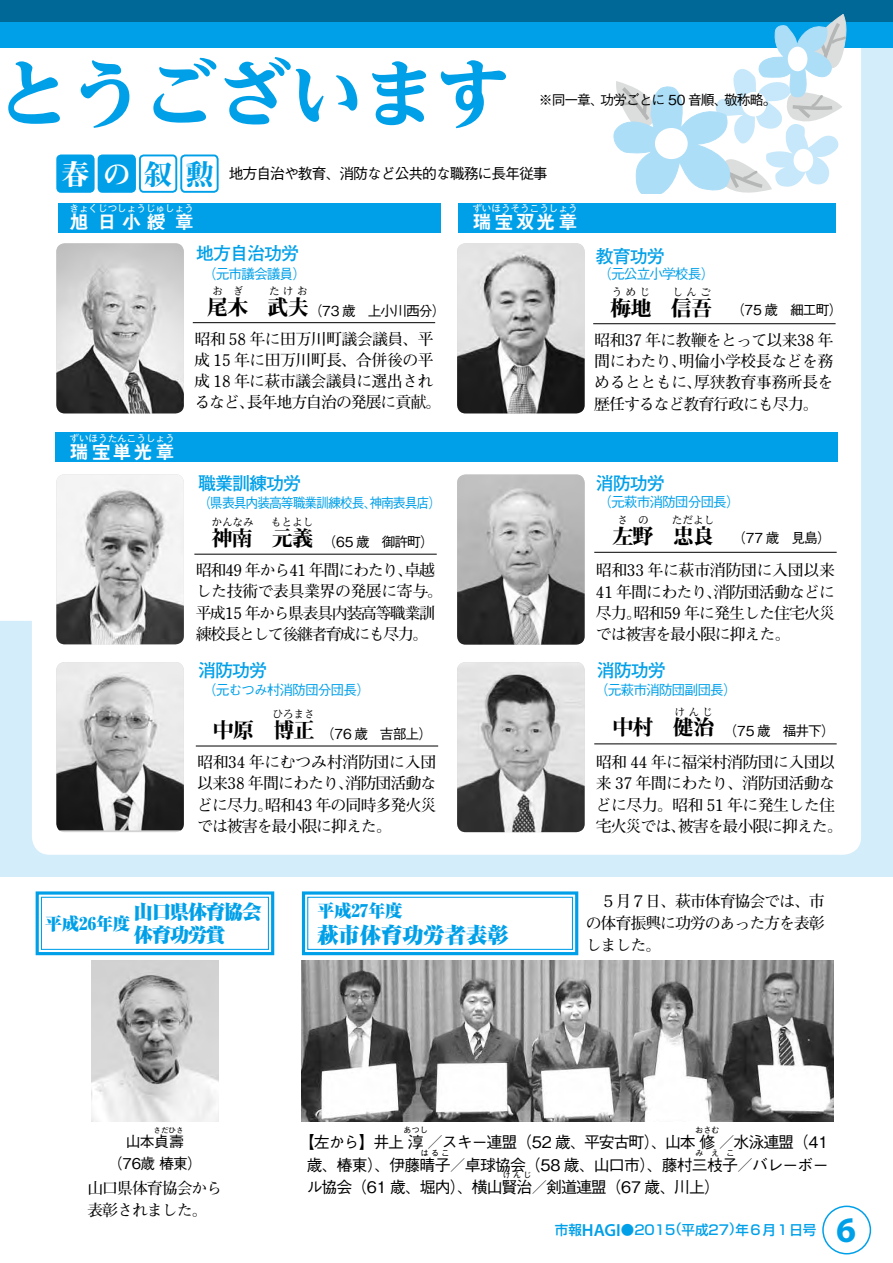
<style>
.page{position:relative;width:893px;height:1263px;background:#fff}
.page>*{position:absolute;margin:0;border:0;box-sizing:border-box;transform-origin:0 0}
.t1{font:800 74.4px "UD Reimin Pro";letter-spacing:-.015em;color:#00a0e9}
.t2{font:700 36px "Myriad Pro";color:#00a0e9}
.t3{font:28.65px "Midashi Min Pro MA31";color:#fff}
.t4{font:21.3px "Midashi Min Pro MA31";letter-spacing:-.05em;color:#000}
.t5{font:900 21.3px "Ryumin Pro";color:#00a0e9}
.t6{font:19.2px "Midashi Go Pro MB31";letter-spacing:.16em;color:#fff}
.t7{font:900 19.2px "Ryumin Pro";letter-spacing:-.055em;color:#00a0e9}
.t8{font:700 18px "Futo Go B101 Pro";letter-spacing:-.06em;color:#00a0e9}
.t9{font:600 17.55px "Myriad Pro";color:#00a0e9}
.t10{font:900 16.95px "Ryumin Pro";color:#00a0e9}
.t11{font:700 15.9px/21.3px "Futo Min A101 Pro";letter-spacing:-.055em;color:#000}
.t12{font:500 15.9px "Gothic BBB Pro";letter-spacing:-.06em;color:#000}
.t13{font:700 15.9px/21.3px "Futo Min A101 Pro";letter-spacing:-.02em;color:#000}
.t14{font:700 15.9px/21.3px "Futo Min A101 Pro";letter-spacing:-.09em;color:#000}
.t15{font:700 15.9px/21.3px "Futo Min A101 Pro";letter-spacing:-.035em;color:#000}
.t16{font:700 15.9px "Futo Min A101 Pro";letter-spacing:-.075em;color:#000}
.t17{font:500 14.85px "Gothic BBB Pro";letter-spacing:-.07em;color:#000}
.t18{font:500 13.8px "Gothic BBB Pro";letter-spacing:-.075em;color:#000}
.t19{font:500 13.8px "Gothic BBB Pro";letter-spacing:-.075em;color:#00a0e9}
.t20{font:500 13.8px "Gothic BBB Pro";letter-spacing:-.075em;color:#00a0e9;scale:.93 1}
.t21{font:500 13.5px "Shin Go Pro";color:#00a0e9}
.t22{font:10.65px "Midashi Min Pro MA31";color:#000}
.t23{font:9.6px "Midashi Go Pro MB31";color:#fff}
.t24{font:500 7.95px "Gothic BBB Pro";letter-spacing:.29em;color:#000}
.t25{font:500 7.5px "Gothic BBB Pro";color:#000}
.s1{color:#00a0e9}
.s2{font-family:"Shin Go Pro";font-weight:500;font-size:13.5px}
</style>
<div class="page">
<div style="left:0;top:0;width:893px;height:876px;background:#d3edfb"></div>
<div style="left:32px;top:21px;width:829px;height:834px;background:#fff;border-radius:18px"></div>
<svg style="left:0;top:48px;width:178px;height:573px"></svg>
<div style="left:0;top:0;width:893px;height:34px;background:#006896"></div>
<div style="left:0;top:23px;width:893px;height:25px;background:#00a0e9"></div>
<svg style="left:614px;top:14px;width:232px;height:180px"></svg>
<div style="left:788px;top:47px;width:19px;height:24px;background:#fff;border-radius:50%"></div>
<div style="left:655px;top:128px;width:33px;height:31px;background:#fff;border-radius:50%"></div>
<div style="left:794px;top:149px;width:19px;height:23px;background:#fff;border-radius:50%"></div>
<div style="left:742px;top:92px;width:24px;height:24px;background:#fff;border-radius:50%"></div>
<div style="left:822px;top:1205px;width:49px;height:49px;border:2px solid #00a0e9;border-radius:50%"></div>
<div style="left:57px;top:155px;width:37px;height:37px;background:#00a0e9;border-radius:4px"></div>
<div style="left:56px;top:154px;width:39px;height:39px;border:2px solid #00a0e9;border-radius:4px"></div>
<div style="left:99px;top:155px;width:36px;height:37px;background:#00a0e9;border-radius:4px"></div>
<div style="left:98px;top:154px;width:38px;height:39px;border:2px solid #00a0e9;border-radius:4px"></div>
<div style="left:140px;top:155px;width:36px;height:37px;background:#fff;border-radius:4px"></div>
<div style="left:139px;top:154px;width:38px;height:39px;border:2px solid #00a0e9;border-radius:4px"></div>
<div style="left:180px;top:154px;width:39px;height:39px;border:2px solid #00a0e9;border-radius:4px"></div>
<img style="left:457px;top:474px;width:128px;height:171px">
<hr style="left:594px;top:552px;width:243px;height:1px;background:#000">
<div style="left:55px;top:432px;width:783px;height:30px;background:#00a0e9"></div>
<div style="left:58px;top:203px;width:383px;height:30px;background:#00a0e9"></div>
<hr style="left:193px;top:322px;width:242px;height:1px;background:#000">
<img style="left:56px;top:243px;width:128px;height:170px">
<div style="left:458px;top:203px;width:377px;height:30px;background:#00a0e9"></div>
<hr style="left:593px;top:323px;width:243px;height:1px;background:#000">
<img style="left:457px;top:243px;width:128px;height:170px">
<hr style="left:194px;top:554px;width:243px;height:1px;background:#000">
<img style="left:56px;top:474px;width:128px;height:170px">
<img style="left:457px;top:662px;width:128px;height:170px">
<hr style="left:594px;top:744px;width:243px;height:1px;background:#000">
<hr style="left:196px;top:746px;width:242px;height:1px;background:#000">
<img style="left:56px;top:662px;width:128px;height:168px">
<img style="left:302px;top:960px;width:531px;height:161px">
<svg style="left:301px;top:891px;width:278px;height:65px"></svg>
<div style="left:307px;top:897px;width:266px;height:53px;border:1px solid #00a0e9"></div>
<img style="left:91px;top:960px;width:128px;height:161px">
<svg style="left:35px;top:891px;width:240px;height:65px"></svg>
<div style="left:41px;top:897px;width:228px;height:53px;border:1px solid #00a0e9"></div>
<h1 class="t1" style="left:-4px;top:33px;width:516px">とうございます</h1>
<p class="t18" style="left:601px;top:88px;width:129px">功労ごとに 50 音順、</p>
<p class="t18" style="left:724px;top:88px;width:54px">敬称略。</p>
<p class="t18" style="left:539px;top:88px;width:67px">※同一章、</p>
<h3 class="t3" style="left:61px;top:152px;width:154px">春の<span class="s1">叙勲</span></h3>
<p class="t17" style="left:229px;top:162px;width:320px">地方自治や教育、消防など公共的な職務に長年従事</p>
<p class="t23" style="left:69px;top:201px;width:126px">きょくじつしょうじゅしょう</p>
<p class="t6" style="left:175px;top:207px;width:21px">章</p>
<p class="t6" style="left:97px;top:207px;width:70px">日小綬</p>
<p class="t6" style="left:69px;top:207px;width:21px">旭</p>
<p class="t23" style="left:472px;top:201px;width:107px">ずいほうそうこうしょう</p>
<p class="t6" style="left:472px;top:207px;width:107px">瑞宝双光章</p>
<p class="t8" style="left:196px;top:239px;width:105px">地方自治功労</p>
<p class="t19" style="left:203px;top:263px;width:105px">（元市議会議員(</p>
<p class="t22" style="left:212px;top:282px;width:33px">お ぎ</p>
<p class="t22" style="left:269px;top:282px;width:40px">たけお</p>
<h3 class="t4" style="left:207px;top:290px;width:104px">尾木　武夫</h3>
<p class="t18" style="left:309px;top:299px;width:138px">（73 歳　上小川西分(</p>
<p class="t23" style="left:69px;top:431px;width:107px">ずいほうたんこうしょう</p>
<p class="t6" style="left:69px;top:437px;width:107px">瑞宝単光章</p>
<p class="t11" style="left:194px;top:326px;width:249px">昭和 58 年に田万川町議会議員、平成 15 年に田万川町長、合併後の平成 18 年に萩市議会議員に選出されるなど長年地方自治の発展に貢献。</p>
<p class="t11" style="left:239px;top:390px;width:17px">、</p>
<p class="t8" style="left:198px;top:469px;width:105px">職業訓練功労</p>
<p class="t20" style="left:198px;top:491px;width:263px">（県表具内装高等職業訓練校長神南表具店(</p>
<p class="t20" style="left:364px;top:491px;width:15px">、</p>
<p class="t18" style="left:323px;top:531px;width:113px">（65 歳　御許町(</p>
<p class="t22" style="left:211px;top:514px;width:44px">かんなみ</p>
<p class="t22" style="left:271px;top:514px;width:44px">もとよし</p>
<h3 class="t4" style="left:211px;top:522px;width:104px">神南　元義</h3>
<p class="t16" style="left:196px;top:558px;width:241px">昭和49 年から41 年間にわたり卓越</p>
<p class="t14" style="left:196px;top:558px;width:249px;text-indent:202px">、<br>した技術で表具業界の発展に寄与。平成15 年から県表具内装高等職業訓練校長として後継者育成にも尽力。</p>
<p class="t8" style="left:198px;top:656px;width:71px">消防功労</p>
<p class="t19" style="left:203px;top:679px;width:169px">（元むつみ村消防団分団長(</p>
<p class="t18" style="left:321px;top:723px;width:113px">（76 歳　吉部上(</p>
<p class="t22" style="left:272px;top:706px;width:44px">ひろまさ</p>
<h3 class="t4" style="left:213px;top:714px;width:104px">中原　博正</h3>
<p class="t13" style="left:197px;top:749px;width:241px">昭和34 年にむつみ村消防団に入団以来38 年間にわたり消防団活動な</p>
<p class="t11" style="left:197px;top:771px;width:241px;text-indent:141px">、<br>どに尽力昭和43 年の同時多発火災</p>
<p class="t11" style="left:197px;top:792px;width:196px;text-indent:60px">。<br>では被害を最小限に抑えた。</p>
<p class="t8" style="left:596px;top:241px;width:71px">教育功労</p>
<p class="t19" style="left:598px;top:263px;width:118px">（元公立小学校長(</p>
<p class="t22" style="left:612px;top:283px;width:40px">うめじ</p>
<p class="t22" style="left:672px;top:283px;width:40px">しんご</p>
<h3 class="t4" style="left:610px;top:291px;width:104px">梅地　信吾</h3>
<p class="t18" style="left:731px;top:299px;width:113px">（75 歳　細工町(</p>
<p class="t15" style="left:594px;top:327px;width:241px">昭和37 年に教鞭をとって以来38 年間にわたり明倫小学校長などを務</p>
<p class="t15" style="left:594px;top:348px;width:241px;text-indent:77px">、<br>めるとともに厚狭教育事務所長を</p>
<p class="t11" style="left:594px;top:370px;width:226px;text-indent:92px">、<br>歴任するなど教育行政にも尽力。</p>
<p class="t8" style="left:596px;top:469px;width:71px">消防功労</p>
<p class="t19" style="left:598px;top:491px;width:143px">（元萩市消防団分団長(</p>
<p class="t22" style="left:617px;top:512px;width:33px">さ の</p>
<p class="t22" style="left:672px;top:512px;width:44px">ただよし</p>
<h3 class="t4" style="left:612px;top:519px;width:104px">左野　忠良</h3>
<p class="t18" style="left:732px;top:527px;width:100px">（77 歳　見島(</p>
<p class="t13" style="left:596px;top:558px;width:241px">昭和33 年に萩市消防団に入団以来<br>41 年間にわたり消防団活動などに</p>
<p class="t11" style="left:596px;top:579px;width:241px;text-align:center">、<br>尽力昭和59 年に発生した住宅火災</p>
<p class="t11" style="left:596px;top:600px;width:196px;text-indent:30px">。<br>では被害を最小限に抑えた。</p>
<p class="t8" style="left:597px;top:656px;width:71px">消防功労</p>
<p class="t19" style="left:595px;top:679px;width:144px">（元萩市消防団副団長(</p>
<p class="t22" style="left:674px;top:703px;width:40px">けんじ</p>
<h3 class="t4" style="left:612px;top:711px;width:104px">中村　健治</h3>
<p class="t18" style="left:724px;top:720px;width:113px">（75 歳　福井下(</p>
<p class="t11" style="left:596px;top:749px;width:249px">昭和 44 年に福栄村消防団に入団以来 37 年間にわたり、消防団活動などに尽力。昭和 51 年に発生した住宅火災では被害を最小限に抑えた。</p>
<p class="t11" style="left:670px;top:813px;width:17px">、</p>
<p class="t7" style="left:134px;top:896px;width:129px">山口県体育協会</p>
<p class="t10" style="left:45px;top:910px;width:87px">平成26年度</p>
<p class="t7" style="left:134px;top:920px;width:93px">体育功労賞</p>
<p class="t10" style="left:317px;top:897px;width:87px">平成27年度</p>
<h3 class="t5" style="left:317px;top:918px;width:193px">萩市体育功労者表彰</h3>
<p class="t11" style="left:586px;top:887px;width:241px;line-height:22.4px;text-align:justify">　５月７日、萩市体育協会では、市の体育振興に功労のあった方を表彰しました。</p>
<p class="t25" style="left:154px;top:1124px;width:31px">さだひさ</p>
<p class="t17" style="left:108px;top:1151px;width:96px">（76歳椿東(</p>
<p class="t17" style="left:126px;top:1130px;width:59px">山本貞壽</p>
<p class="t11" style="left:87px;top:1175px;width:136px;line-height:22.4px">山口県体育協会から表彰されました。</p>
<p class="t24" style="left:403px;top:1124px;width:26px">あつし</p>
<p class="t24" style="left:695px;top:1124px;width:26px">おさむ</p>
<p class="t12" style="left:307px;top:1152px;width:523px">歳、椿東）、伊藤晴子／卓球協会（58 歳、山口市）、藤村三枝子／バレーボー</p>
<p class="t12" style="left:299px;top:1129px;width:531px">【左から】井上淳／スキー連盟（52 歳、平安古町）、山本修／水泳連盟)41</p>
<p class="t24" style="left:421px;top:1146px;width:30px">はるこ</p>
<p class="t24" style="left:696px;top:1146px;width:40px">みえこ</p>
<p class="t12" style="left:307px;top:1174px;width:415px">ル協会（61 歳、堀内）、横山賢治／剣道連盟（67 歳、川上(</p>
<p class="t24" style="left:503px;top:1168px;width:30px">けんじ</p>
<p class="t21" style="left:669px;top:1219px;width:149px">（平成27 年）６月１日号</p>
<p class="t9" style="left:555px;top:1219px;width:67px"><span class="s2">市報</span>HAGI</p>
<p class="t21" style="left:621px;top:1219px;width:56px">●2015</p>
<h2 class="t2" style="left:836px;top:1206px;width:21px">6</h2>
</div>
